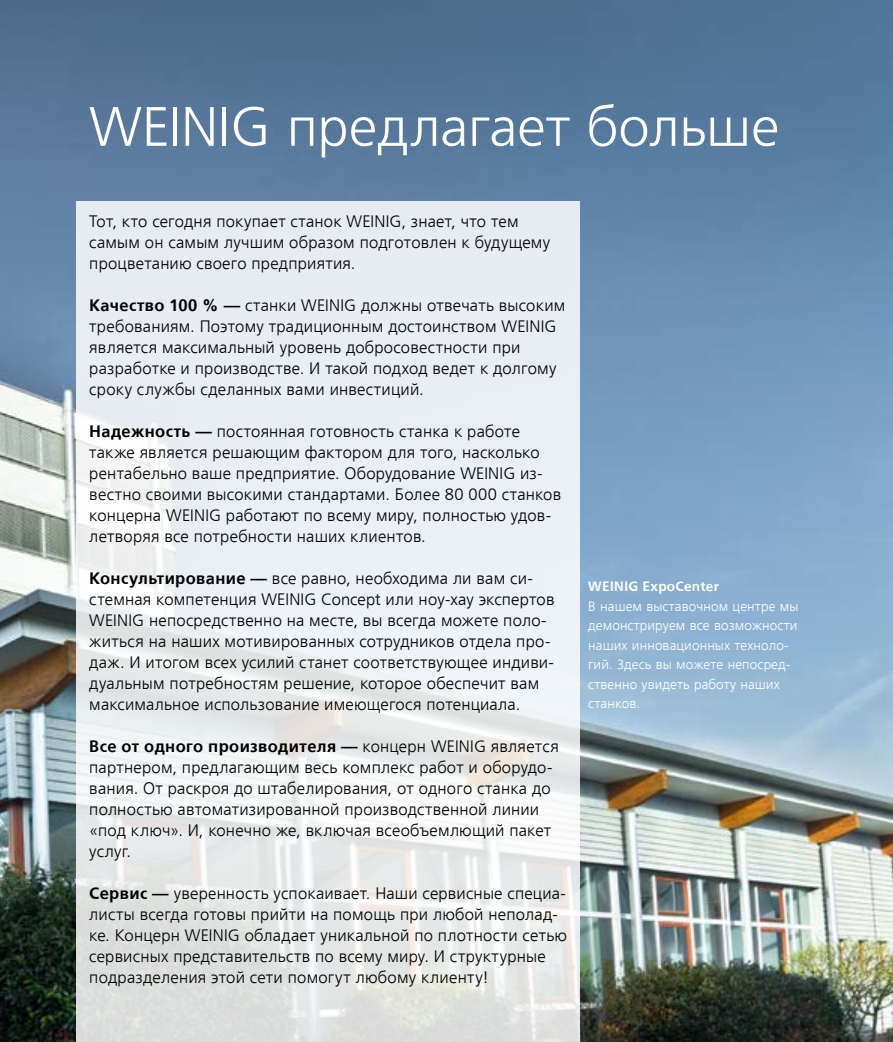
<style>
.page{position:relative;width:893px;height:1042px;background:#fff}
.page>*{position:absolute;margin:0;border:0;box-sizing:border-box;transform-origin:0 0}
.t1{font:300 55.5px "Frutiger LTCYR";color:#fff}
.t2{font:300 16.5px/21px "Frutiger LTCYR";letter-spacing:.015em;color:#000}
.t3{font:300 13.5px/19.5px "Frutiger LTCYR";letter-spacing:.01em;color:#fff}
.t4{font:700 13.5px "Frutiger LTCYR";letter-spacing:.025em;color:#fff}
.s1{font-weight:700}
</style>
<div class="page">
<img style="left:0;top:0;width:893px;height:1042px">
<svg style="left:77px;top:201px;width:503px;height:841px;fill:#e8eef3"></svg>
<h1 class="t1" style="left:89px;top:98px;width:691px">WEINIG предлагает больше</h1>
<p class="t2" style="left:89px;top:211px;width:462px">Тот, кто сегодня покупает станок WEINIG, знает, что тем самым он самым лучшим образом подготовлен к будущему процветанию своего предприятия.</p>
<p class="t2" style="left:89px;top:295px;width:478px"><span class="s1">Качество 100 % —</span> станки WEINIG должны отвечать высоким требованиям. Поэтому традиционным достоинством WEINIG является максимальный уровень добросовестности при разработке и производстве. И такой подход ведет к долгому сроку службы сделанных вами инвестиций.</p>
<p class="t2" style="left:89px;top:421px;width:473px"><span class="s1">Надежность —</span> постоянная готовность станка к работе также является решающим фактором для того, насколько рентабельно ваше предприятие. Оборудование WEINIG из&shy;вестно своими высокими стандартами. Более 80 000 станков концерна WEINIG работают по всему миру, полностью удов&shy;летворяя все потребности наших клиентов.</p>
<p class="t2" style="left:89px;top:568px;width:467px"><span class="s1">Консультирование —</span> все равно, необходима ли вам си&shy;стемная компетенция WEINIG Concept или ноу-хау экспертов WEINIG непосредственно на месте, вы всегда можете поло&shy;житься на наших мотивированных сотрудников отдела про&shy;даж. И итогом всех усилий станет соответствующее индиви&shy;дуальным потребностям решение, которое обеспечит вам максимальное использование имеющегося потенциала.</p>
<p class="t2" style="left:89px;top:736px;width:471px"><span class="s1">Все от одного производителя —</span> концерн WEINIG является партнером, предлагающим весь комплекс работ и оборудо&shy;вания. От раскроя до штабелирования, от одного станка до полностью автоматизированной производственной линии «под ключ». И, конечно же, включая всеобъемлющий пакет услуг.</p>
<p class="t2" style="left:89px;top:883px;width:479px"><span class="s1">Сервис —</span> уверенность успокаивает. Наши сервисные специа&shy;листы всегда готовы прийти на помощь при любой неполад&shy;ке. Концерн WEINIG обладает уникальной по плотности сетью сервисных представительств по всему миру. И структурные подразделения этой сети помогут любому клиенту!</p>
<p class="t4" style="left:588px;top:579px;width:132px">WEINIG ExpoCenter</p>
<p class="t3" style="left:588px;top:596px;width:212px">В нашем выставочном центре мы демонстрируем все возможности наших инновационных техноло&shy;гий. Здесь вы можете непосред&shy;ственно увидеть работу наших станков.</p>
</div>
